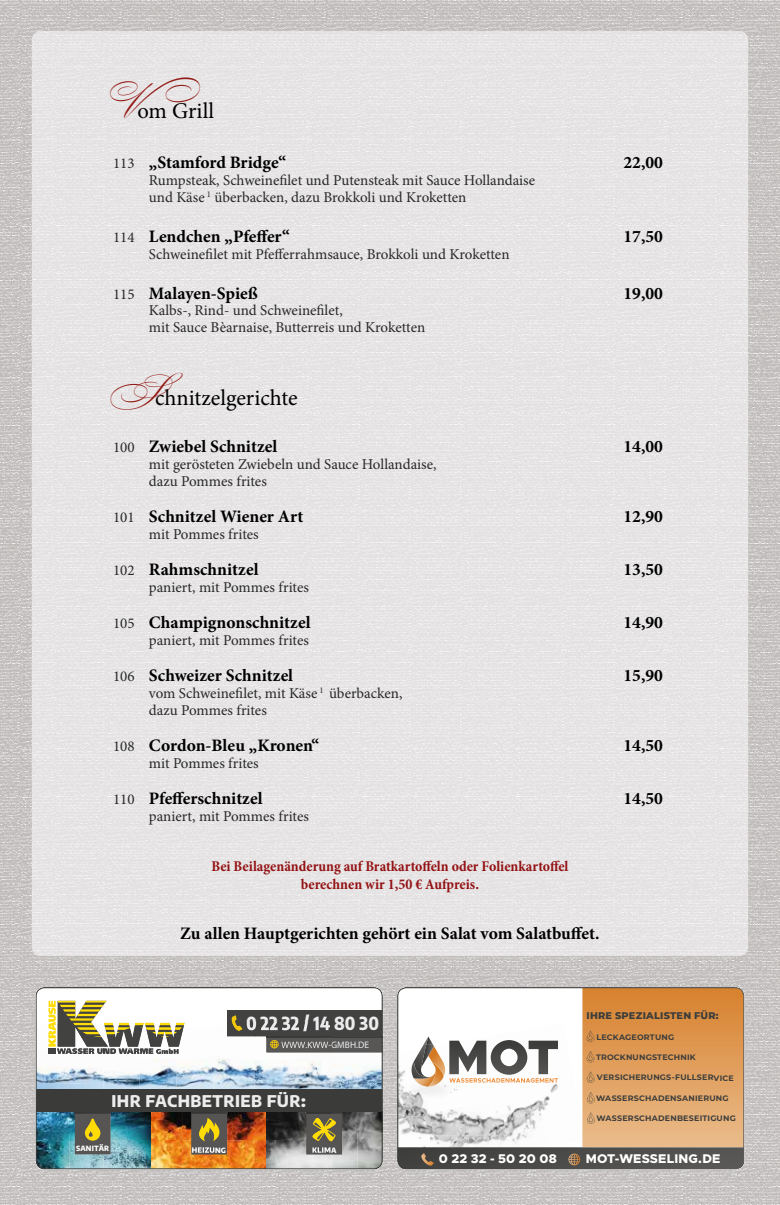
<style>
.page{position:relative;width:780px;height:1205px;background:#fff}
.page>*{position:absolute;margin:0;border:0;box-sizing:border-box;transform-origin:0 0}
.t1{font:22.5px "Minion Pro";color:#000}
.t2{font:800 17.75px "Encode Sans Condensed";letter-spacing:.015em;color:#ececed}
.t3{font:700 17.5px "Minion Pro";color:#000}
.t4{font:800 15.88px "Encode Sans";letter-spacing:.03em;color:#ececec}
.t5{font:15px/16.9px "Minion Pro";color:#282827}
.t6{font:700 condensed 15px/17.5px "Minion Pro";color:#931214;text-align:center}
.t7{font:800 12.62px "Metropolis";letter-spacing:.01em;color:#fff}
.t8{font:800 9.75px "Montserrat";letter-spacing:.02em;color:#3d3d3b}
.t9{font:700 7.88px "Montserrat";letter-spacing:.025em;color:#3d3d3b}
.t10{font:800 7.12px "Encode Sans";letter-spacing:.03em;color:#fff}
.s1{font-family:"Bickham Script Two";font-size:33.75px;color:#931914}
.s2{font-weight:400;font-size:15px;color:#282827}
</style>
<div class="page">
<img style="left:0;top:0;width:780px;height:1205px">
<img style="left:32px;top:31px;width:716px;height:925px">
<img style="left:35px;top:987px;width:348px;height:182px">
<svg style="left:397px;top:987px;width:347px;height:182px"></svg>
<h1 class="t1" style="left:106px;top:96px;width:109px"><span class="s1">V</span>om Grill</h1>
<p class="t3" style="left:113px;top:151px;width:175px"><span class="s2">113</span> „Stamford Bridge“</p>
<p class="t3" style="left:623px;top:151px;width:41px">22,00</p>
<p class="t5" style="left:149px;top:172px;width:388px">Rumpsteak, Schweinefilet und Putensteak mit Sauce Hollandaise und Käse <sup>1</sup> überbacken, dazu Brokkoli und Kroketten</p>
<p class="t3" style="left:113px;top:224px;width:178px"><span class="s2">114</span> Lendchen „Pfeffer“</p>
<p class="t3" style="left:623px;top:224px;width:41px">17,50</p>
<p class="t5" style="left:149px;top:246px;width:362px">Schweinefilet mit Pfefferrahmsauce, Brokkoli und Kroketten</p>
<p class="t3" style="left:113px;top:281px;width:146px"><span class="s2">115</span> Malayen-Spieß</p>
<p class="t3" style="left:623px;top:281px;width:41px">19,00</p>
<p class="t5" style="left:149px;top:302px;width:278px">Kalbs-, Rind- und Schweinefilet,<br>mit Sauce Bèarnaise, Butterreis und Kroketten</p>
<h1 class="t1" style="left:106px;top:383px;width:193px"><span class="s1">S</span>chnitzelgerichte</h1>
<p class="t3" style="left:113px;top:434px;width:166px"><span class="s2">100</span> Zwiebel Schnitzel</p>
<p class="t3" style="left:623px;top:434px;width:41px">14,00</p>
<p class="t5" style="left:149px;top:456px;width:289px">mit gerösteten Zwiebeln und Sauce Hollandaise, dazu Pommes frites</p>
<p class="t3" style="left:113px;top:504px;width:192px"><span class="s2">101</span> Schnitzel Wiener Art</p>
<p class="t3" style="left:623px;top:504px;width:41px">12,90</p>
<p class="t5" style="left:149px;top:525px;width:111px">mit Pommes frites</p>
<p class="t3" style="left:113px;top:557px;width:147px"><span class="s2">102</span> Rahmschnitzel</p>
<p class="t3" style="left:623px;top:557px;width:41px">13,50</p>
<p class="t5" style="left:149px;top:578px;width:161px">paniert, mit Pommes frites</p>
<p class="t3" style="left:113px;top:610px;width:199px"><span class="s2">105</span> Champignonschnitzel</p>
<p class="t3" style="left:623px;top:610px;width:41px">14,90</p>
<p class="t5" style="left:149px;top:631px;width:161px">paniert, mit Pommes frites</p>
<p class="t3" style="left:113px;top:663px;width:181px"><span class="s2">106</span> Schweizer Schnitzel</p>
<p class="t3" style="left:623px;top:663px;width:41px">15,90</p>
<p class="t5" style="left:149px;top:685px;width:255px">vom Schweinefilet, mit Käse <sup>1</sup> überbacken, dazu Pommes frites</p>
<p class="t3" style="left:113px;top:733px;width:208px"><span class="s2">108</span> Cordon-Bleu „Kronen“</p>
<p class="t3" style="left:623px;top:733px;width:41px">14,50</p>
<p class="t5" style="left:149px;top:754px;width:111px">mit Pommes frites</p>
<p class="t3" style="left:113px;top:786px;width:151px"><span class="s2">110</span> Pfefferschnitzel</p>
<p class="t3" style="left:623px;top:786px;width:41px">14,50</p>
<p class="t5" style="left:149px;top:807px;width:161px">paniert, mit Pommes frites</p>
<p class="t6" style="left:211px;top:857px;width:358px">Bei Beilagenänderung auf Bratkartoffeln oder Folienkartoffel berechnen wir 1,50 € Aufpreis.</p>
<p class="t3" style="left:180px;top:921px;width:421px">Zu allen Hauptgerichten gehört ein Salat vom Salatbuffet.</p>
<p class="t2" style="left:246px;top:1010px;width:134px">0 22 32 / 14 80 30</p>
<p class="t4" style="left:111px;top:1089px;width:196px">IHR FACHBETRIEB FÜR:</p>
<p class="t10" style="left:76px;top:1143px;width:35px">SANITÄR</p>
<p class="t8" style="left:586px;top:1008px;width:134px">IHRE SPEZIALISTEN FÜR:</p>
<p class="t9" style="left:596px;top:1051px;width:101px">TROCKNUNGSTECHNIK</p>
<p class="t9" style="left:597px;top:1072px;width:138px">VERSICHERUNGS-FULLSERVICE</p>
<p class="t9" style="left:596px;top:1113px;width:141px">WASSERSCHADENBESEITIGUNG</p>
<p class="t9" style="left:596px;top:1031px;width:79px">LECKAGEORTUNG</p>
<p class="t9" style="left:596px;top:1093px;width:134px">WASSERSCHADENSANIERUNG</p>
<p class="t7" style="left:439px;top:1151px;width:119px">0 22 32 - 50 20 08</p>
<p class="t7" style="left:585px;top:1151px;width:136px">MOT-WESSELING.DE</p>
</div>
